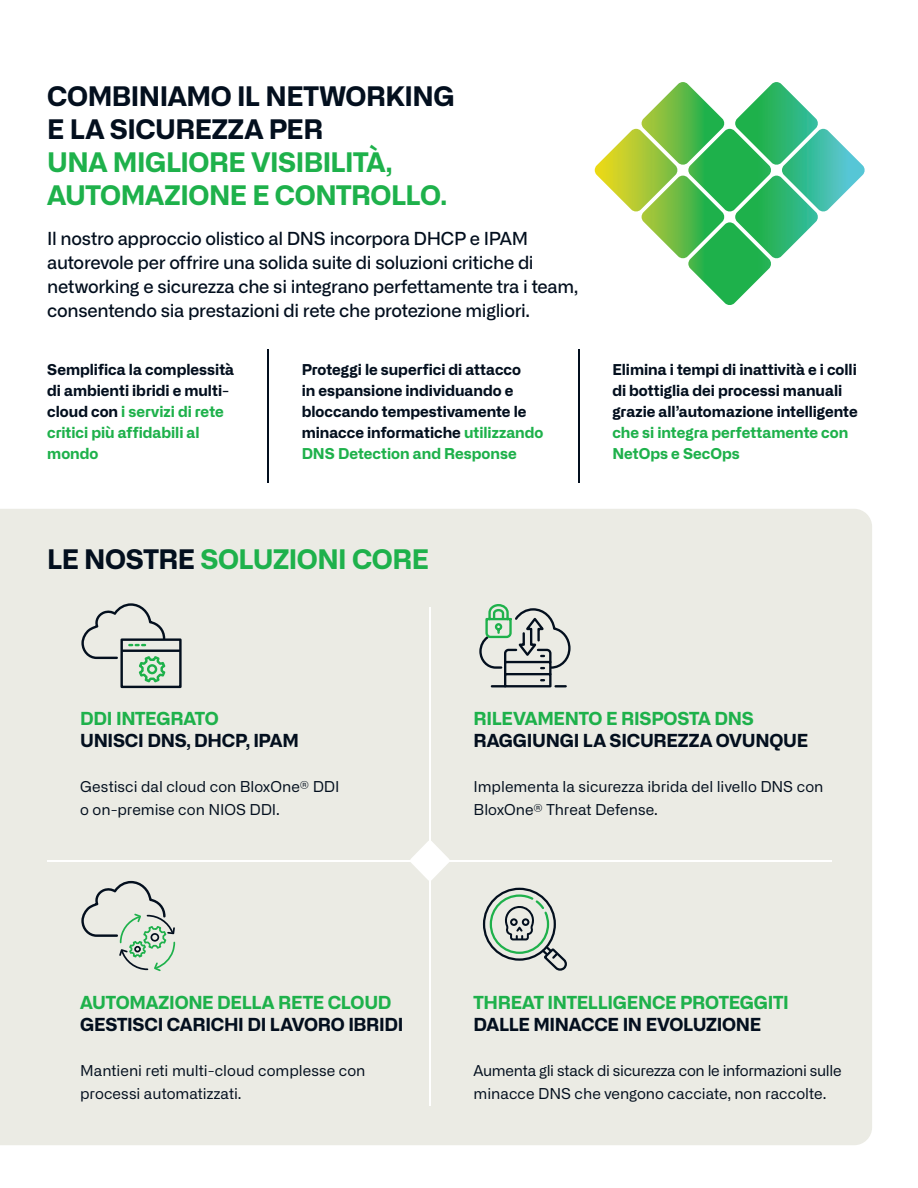
<style>
.page{position:relative;width:918px;height:1188px;background:#fff}
.page>*{position:absolute;margin:0;border:0;box-sizing:border-box;transform-origin:0 0}
.Section_Headlines{font:700 27px/33px "Alliance No.2";letter-spacing:-.02em;color:#1eb14b}
.Body_Text{font:500 18px/24px "Alliance No.1";letter-spacing:-.015em;color:#030f1e}
.Section_Headlines-2{font:700 18px/22.5px "Alliance No.2";letter-spacing:-.015em;color:#1eb14b}
.Section_Headlines-3{font:700 18px "Alliance No.2";letter-spacing:-.015em;color:#030f1e}
.Section_Headlines-4{font:700 15px/21px "Alliance No.2";color:#030f1e}
.Section_Headlines-5{font:15px/22.5px "Alliance No.2";color:#030f1e}
.s1{color:#030f1e}
.s2{color:#1eb14b}
</style>
<div class="page">
<div style="left:0;top:509px;width:872px;height:636px;background:#ebebe4"></div>
<hr style="left:579px;top:349px;width:1px;height:133px;background:#030f1e">
<hr style="left:267px;top:349px;width:1px;height:133px;background:#030f1e">
<hr style="left:429px;top:607px;width:1px;height:499px;background:#fff">
<hr style="left:123px;top:650px;width:56px;height:2px;background:#030f1e">
<div style="left:120px;top:638px;width:62px;height:50px;border:2px solid #030f1e"></div>
<svg style="left:80px;top:603px;width:87px;height:84px;background:#c9d0c8"></svg>
<div style="left:147px;top:664px;width:10px;height:10px;border:2px solid #1eb14b;border-radius:50%"></div>
<div style="left:504px;top:661px;width:48px;height:14px;border:2px solid #030f1e"></div>
<div style="left:504px;top:673px;width:48px;height:14px;border:2px solid #030f1e"></div>
<svg style="left:492px;top:685px;width:13px;height:2px"></svg>
<svg style="left:556px;top:685px;width:10px;height:2px"></svg>
<svg style="left:478px;top:603px;width:94px;height:67px;background:#bec8bf"></svg>
<svg style="left:482px;top:887px;width:86px;height:85px;background:#c1cac1"></svg>
<hr style="left:47px;top:860px;width:785px;height:1px;background:#fff">
<svg style="left:410px;top:840px;width:40px;height:41px"></svg>
<svg style="left:595px;top:82px;width:270px;height:223px"></svg>
<svg style="left:80px;top:880px;width:96px;height:92px;background:#d1d8cf"></svg>
<p class="Section_Headlines" style="left:47px;top:80px;width:409px"><span class="s1">COMBINIAMO IL NETWORKING<br>E LA SICUREZZA PER<br></span>UNA MIGLIORE VISIBILITÀ,<br>AUTOMAZIONE E CONTROLLO.</p>
<p class="Body_Text" style="left:47px;top:226px;width:532px">Il nostro approccio olistico al DNS incorpora DHCP e IPAM autorevole per offrire una solida suite di soluzioni critiche di networking e sicurezza che si integrano perfettamente tra i team, consentendo sia prestazioni di rete che protezione migliori.</p>
<p class="Section_Headlines-4" style="left:47px;top:359px;width:189px">Semplifica la complessità di ambienti ibridi e multi&shy;cloud con <span class="s2">i servizi di rete critici più affidabili al mondo</span></p>
<p class="Section_Headlines-4" style="left:612px;top:359px;width:247px">Elimina i tempi di inattività e i colli di bottiglia dei processi manuali grazie all’automazione intelligente <span class="s2">che si integra perfettamente con<br>NetOps e SecOps</span></p>
<p class="Section_Headlines-4" style="left:302px;top:359px;width:243px">Proteggi le superfici di attacco<br>in espansione individuando e bloccando tempestivamente le minacce informatiche <span class="s2">utilizzando<br>DNS Detection and Response</span></p>
<p class="Section_Headlines" style="left:47px;top:542px;width:383px"><span class="s1">LE NOSTRE</span> SOLUZIONI CORE</p>
<p class="Section_Headlines-2" style="left:80px;top:707px;width:140px">DDI INTEGRATO</p>
<p class="Section_Headlines-3" style="left:80px;top:729px;width:220px">UNISCI DNS, DHCP, IPAM</p>
<p class="Section_Headlines-5" style="left:80px;top:776px;width:261px">Gestisci dal cloud con BloxOne® DDI o on‑premise con NIOS DDI.</p>
<p class="Section_Headlines-2" style="left:474px;top:707px;width:282px">RILEVAMENTO E RISPOSTA DNS</p>
<p class="Section_Headlines-3" style="left:474px;top:729px;width:336px">RAGGIUNGI LA SICUREZZA OVUNQUE</p>
<p class="Section_Headlines-5" style="left:474px;top:776px;width:351px">Implementa la sicurezza ibrida del livello DNS con<br>BloxOne® Threat Defense.</p>
<p class="Section_Headlines-2" style="left:80px;top:991px;width:313px">AUTOMAZIONE DELLA RETE CLOUD</p>
<p class="Section_Headlines-3" style="left:80px;top:1013px;width:325px">GESTISCI CARICHI DI LAVORO IBRIDI</p>
<p class="Section_Headlines-5" style="left:80px;top:1059px;width:287px">Mantieni reti multi-cloud complesse con processi automatizzati.</p>
<p class="Section_Headlines-2" style="left:474px;top:991px;width:317px">THREAT INTELLIGENCE PROTEGGITI<br><span class="s1">DALLE MINACCE IN EVOLUZIONE</span></p>
<p class="Section_Headlines-5" style="left:474px;top:1059px;width:369px">Aumenta gli stack di sicurezza con le informazioni sulle minacce DNS che vengono cacciate, non raccolte.</p>
</div>
